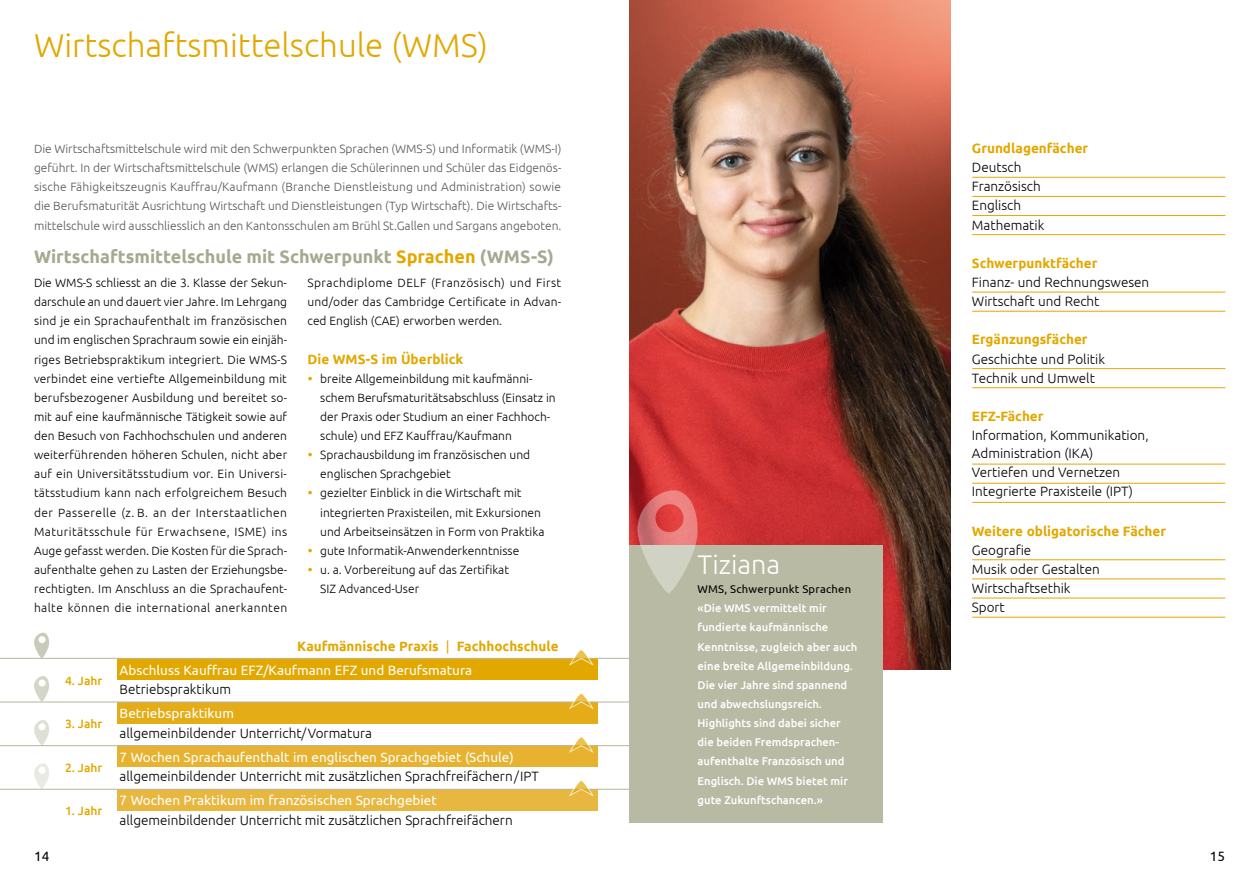
<style>
.page{position:relative;width:1259px;height:893px;background:#fff}
.page>*{position:absolute;margin:0;border:0;box-sizing:border-box;transform-origin:0 0}
.t1{font:300 33px "Ubuntu";color:#e2a800}
.t2{font:300 27px "Ubuntu";color:#fff}
.t3{font:700 18px "Ubuntu";color:#a6a98f}
.t4{font:300 13.5px/19.2px "Ubuntu";color:#000}
.t5{font:13.5px "Ubuntu";color:#fff}
.t6{font:700 13.5px "Ubuntu";color:#e2a800}
.t7{font:13.5px "Ubuntu";color:#000}
.t8{font:300 12px/19.2px "Ubuntu";color:#000;text-align:justify}
.t9{font:300 12px/19.2px "Ubuntu";color:#58585a;text-align:justify}
.t10{font:500 12px "Ubuntu";color:#e2a800}
.t11{font:500 11.25px/19.2px "Ubuntu";color:#fff}
.t12{font:11.25px "Ubuntu";letter-spacing:.02em;color:#000}
.s1{color:#e2a800}
.s2{font-weight:400}
</style>
<div class="page">
<img style="left:629px;top:0;width:321px;height:670px">
<div style="left:117px;top:659px;width:481px;height:21px;background:#e2a800"></div>
<div style="left:117px;top:702px;width:481px;height:21px;background:#e4ad17"></div>
<div style="left:117px;top:745px;width:481px;height:22px;background:#e6b22f"></div>
<div style="left:117px;top:789px;width:481px;height:21px;background:#e8b740"></div>
<hr style="left:0;top:658px;width:630px;height:1px;background:#b8baa3">
<hr style="left:0;top:701px;width:630px;height:1px;background:#b8baa3">
<hr style="left:0;top:745px;width:630px;height:1px;background:#b8baa3">
<hr style="left:0;top:789px;width:630px;height:1px;background:#b8baa3">
<div style="left:629px;top:545px;width:253px;height:278px;background:#b8baa3"></div>
<svg style="left:34px;top:632px;width:15px;height:26px"></svg>
<div style="left:38px;top:636px;width:8px;height:7px;background:#fff;border-radius:50%"></div>
<svg style="left:34px;top:676px;width:15px;height:26px"></svg>
<div style="left:38px;top:679px;width:8px;height:8px;background:#fff;border-radius:50%"></div>
<svg style="left:34px;top:720px;width:15px;height:25px"></svg>
<div style="left:38px;top:723px;width:8px;height:7px;background:#fff;border-radius:50%"></div>
<svg style="left:34px;top:763px;width:15px;height:26px"></svg>
<div style="left:38px;top:767px;width:8px;height:7px;background:#fff;border-radius:50%"></div>
<svg style="left:569px;top:693px;width:24px;height:16px"></svg>
<svg style="left:569px;top:737px;width:24px;height:16px"></svg>
<svg style="left:569px;top:781px;width:24px;height:16px"></svg>
<svg style="left:569px;top:650px;width:24px;height:16px"></svg>
<svg style="left:636px;top:489px;width:63px;height:104px"></svg>
<hr style="left:972px;top:177px;width:253px;height:1px;background:#e2a800">
<hr style="left:972px;top:196px;width:253px;height:1px;background:#e2a800">
<hr style="left:972px;top:215px;width:253px;height:1px;background:#e2a800">
<hr style="left:972px;top:234px;width:253px;height:1px;background:#e2a800">
<hr style="left:972px;top:311px;width:253px;height:1px;background:#e2a800">
<hr style="left:972px;top:292px;width:253px;height:1px;background:#e2a800">
<hr style="left:972px;top:368px;width:253px;height:1px;background:#e2a800">
<hr style="left:972px;top:387px;width:253px;height:1px;background:#e2a800">
<hr style="left:972px;top:464px;width:253px;height:1px;background:#e2a800">
<hr style="left:972px;top:483px;width:253px;height:1px;background:#e2a800">
<hr style="left:972px;top:502px;width:253px;height:1px;background:#e2a800">
<hr style="left:972px;top:559px;width:253px;height:1px;background:#e2a800">
<hr style="left:972px;top:578px;width:253px;height:1px;background:#e2a800">
<hr style="left:972px;top:598px;width:253px;height:1px;background:#e2a800">
<hr style="left:972px;top:617px;width:253px;height:1px;background:#e2a800">
<h1 class="t1" style="left:34px;top:26px;width:455px">Wirtschaftsmittelschule (WMS)</h1>
<p class="t9" style="left:34px;top:139px;width:529px">Die Wirtschaftsmittelschule wird mit den Schwerpunkten Sprachen (WMS-S) und Informatik (WMS-I) geführt. In der Wirtschaftsmittelschule (WMS) erlangen die Schülerinnen und Schüler das Eidgenös&shy;sische Fähigkeitszeugnis Kauffrau/Kaufmann (Branche Dienstleistung und Administration) sowie die Berufsmaturität Ausrichtung Wirtschaft und Dienstleistungen (Typ Wirtschaft). Die Wirtschafts&shy;mittelschule wird ausschliesslich an den Kantonsschulen am Brühl St.Gallen und Sargans angeboten.</p>
<h3 class="t3" style="left:34px;top:246px;width:521px">Wirtschaftsmittelschule mit Schwerpunkt <span class="s1">Sprachen</span> (WMS-S)</h3>
<p class="t8" style="left:34px;top:273px;width:255px">Die WMS-S schliesst an die 3. Klasse der Sekun&shy;darschule an und dauert vier Jahre. Im Lehrgang sind je ein Sprachaufenthalt im französischen und im englischen Sprachraum sowie ein einjäh&shy;riges Betriebspraktikum integriert. Die WMS-S verbindet eine vertiefte Allgemeinbildung mit berufsbezogener Ausbildung und bereitet so&shy;mit auf eine kaufmännische Tätigkeit sowie auf den Besuch von Fachhochschulen und anderen weiterführenden höheren Schulen, nicht aber auf ein Universitätsstudium vor. Ein Universi&shy;tätsstudium kann nach erfolgreichem Besuch der Passerelle (z. B. an der Interstaatlichen Maturitätsschule für Erwachsene, ISME) ins Auge gefasst werden. Die Kosten für die Sprach&shy;aufenthalte gehen zu Lasten der Erziehungsbe&shy;rechtigten. Im Anschluss an die Sprachaufent&shy;halte können die international anerkannten</p>
<p class="t8" style="left:307px;top:273px;width:255px">Sprachdiplome DELF (Französisch) und First und/oder das Cambridge Certificate in Advan&shy;ced English (CAE) erworben werden.</p>
<p class="t6" style="left:307px;top:351px;width:157px">Die WMS-S im Überblick</p>
<p class="t8" style="left:320px;top:369px;width:237px;text-align:left">breite Allgemeinbildung mit kaufmänni&shy;schem Berufsmaturitätsabschluss (Einsatz in der Praxis oder Studium an einer Fachhoch&shy;schule) und EFZ Kauffrau/Kaufmann Sprachausbildung im französischen und englischen Sprachgebiet<br>gezielter Einblick in die Wirtschaft mit integrierten Praxisteilen, mit Exkursionen und Arbeitseinsätzen in Form von Praktika gute Informatik-Anwenderkenntnisse<br>u. a. Vorbereitung auf das Zertifikat<br>SIZ Advanced-User</p>
<p class="t6" style="left:297px;top:638px;width:263px">Kaufmännische Praxis <span class="s2">|</span> Fachhochschule</p>
<p class="t10" style="left:65px;top:673px;width:39px">4. Jahr</p>
<p class="t10" style="left:65px;top:716px;width:39px">3. Jahr</p>
<p class="t10" style="left:65px;top:760px;width:39px">2. Jahr</p>
<p class="t10" style="left:65px;top:804px;width:39px">1. Jahr</p>
<p class="t5" style="left:120px;top:662px;width:354px">Abschluss Kauffrau EFZ/Kaufmann EFZ und Berufsmatura</p>
<p class="t4" style="left:120px;top:679px;width:113px">Betriebspraktikum</p>
<p class="t5" style="left:120px;top:705px;width:116px">Betriebspraktikum</p>
<p class="t4" style="left:120px;top:723px;width:254px">allgemeinbildender Unterricht/Vormatura</p>
<p class="t5" style="left:120px;top:749px;width:395px">7 Wochen Sprachaufenthalt im englischen Sprachgebiet (Schule)</p>
<p class="t4" style="left:120px;top:766px;width:421px">allgemeinbildender Unterricht mit zusätzlichen Sprachfreifächern/IPT</p>
<p class="t5" style="left:120px;top:792px;width:319px">7 Wochen Praktikum im französischen Sprachgebiet</p>
<p class="t4" style="left:120px;top:810px;width:394px">allgemeinbildender Unterricht mit zusätzlichen Sprachfreifächern</p>
<h2 class="t2" style="left:697px;top:548px;width:84px">Tiziana</h2>
<p class="t12" style="left:697px;top:582px;width:155px">WMS, Schwerpunkt Sprachen</p>
<p class="t11" style="left:697px;top:598px;width:161px">«Die WMS vermittelt mir fundierte kaufmännische<br>Kenntnisse, zugleich aber auch eine breite Allgemeinbildung.<br>Die vier Jahre sind spannend und abwechslungsreich.<br>Highlights sind dabei sicher die beiden Fremdsprachen&shy;aufenthalte Französisch und<br>Englisch. Die WMS bietet mir gute Zukunftschancen.»</p>
<p class="t6" style="left:972px;top:140px;width:118px">Grundlagenfächer</p>
<p class="t4" style="left:972px;top:157px;width:74px">Deutsch<br>Französisch<br>Englisch<br>Mathematik</p>
<p class="t6" style="left:972px;top:255px;width:127px">Schwerpunktfächer</p>
<p class="t4" style="left:972px;top:272px;width:179px">Finanz- und Rechnungswesen<br>Wirtschaft und Recht</p>
<p class="t6" style="left:972px;top:331px;width:117px">Ergänzungsfächer</p>
<p class="t4" style="left:972px;top:349px;width:135px">Geschichte und Politik<br>Technik und Umwelt</p>
<p class="t6" style="left:972px;top:408px;width:73px">EFZ-Fächer</p>
<p class="t4" style="left:972px;top:426px;width:178px;line-height:17.7px">Information, Kommunikation,<br>Administration (IKA)</p>
<p class="t4" style="left:972px;top:462px;width:163px">Vertiefen und Vernetzen<br>Integrierte Praxisteile (IPT)</p>
<p class="t6" style="left:972px;top:523px;width:196px">Weitere obligatorische Fächer</p>
<p class="t4" style="left:972px;top:540px;width:129px">Geografie<br>Musik oder Gestalten<br>Wirtschaftsethik<br>Sport</p>
<p class="t7" style="left:34px;top:848px;width:17px">14</p>
<p class="t7" style="left:1209px;top:848px;width:17px">15</p>
</div>
